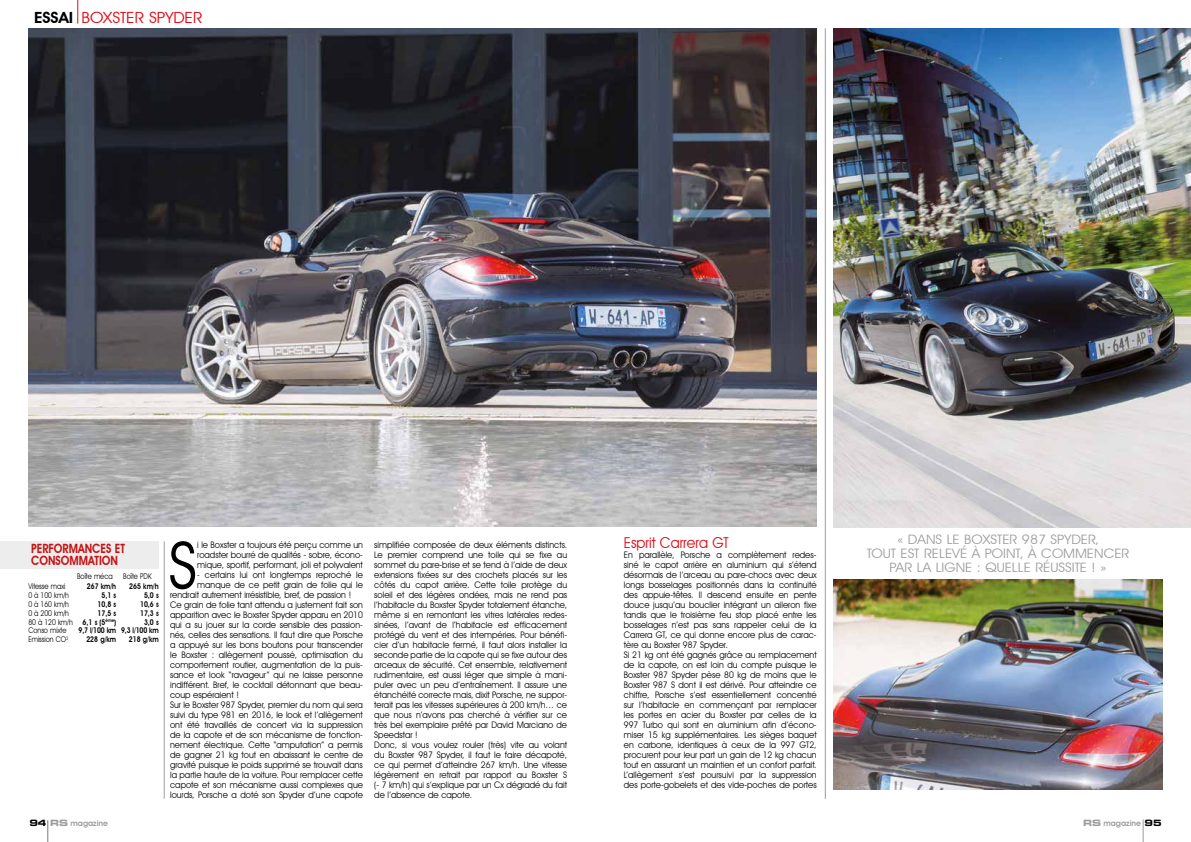
<style>
.page{position:relative;width:1191px;height:842px;background:#fff}
.page>*{position:absolute;margin:0;border:0;box-sizing:border-box;transform-origin:0 0}
.t1{font:65.3px "Avant Garde IT Cby BT";color:#000;scale:.95 1}
.t2{font:15.4px "Avant Garde IT Cby BT";letter-spacing:-.005em;color:#e30613;scale:1.1 1}
.t3{font:15px "Avant Garde IT Cby BT";color:#e30613;scale:.95 1}
.t4{font:13px/14px "Avant Garde IT Cby BT";color:#9d9d9c;text-align:center;scale:1.1 1}
.t5{font:600 12.8px/12px "Avant Garde IT Cby BT";color:#c51315;scale:.86 1}
.t6{font:9px/10px "Avant Garde IT Cby BT";color:#000;scale:.95 1}
.t7{font:600 8px "Avant Garde IT Cby BT";color:#9d9d9c}
.t8{font:7.9px "Avant Garde IT Cby BT";color:#000;scale:.86 1}
.t9{font:600 7.9px "Avant Garde IT Cby BT";color:#000;scale:.86 1}
.t10{font:600 7.9px "Avant Garde IT Cby BT";letter-spacing:-.02em;color:#000;scale:.86 1}
.s1{font-weight:600;color:#000}
.s2{font-weight:600}
.s3{font-family:"Eurostile Bold Extended Two";font-weight:400;font-size:8.7px;color:#000}
.s4{font-family:"Eurostile Bold Extended Two";font-weight:400;font-size:8.7px}
</style>
<div class="page">
<svg style="left:1142px;top:819px;width:1px;height:23px"></svg>
<svg style="left:77px;top:0;width:1px;height:23px"></svg>
<hr style="left:164px;top:541px;width:1px;height:258px;background:#9d9d9c">
<svg style="left:47px;top:820px;width:1px;height:22px"></svg>
<hr style="left:825px;top:28px;width:1px;height:771px;background:#9d9d9c">
<img style="left:28px;top:28px;width:788px;height:499px">
<img style="left:833px;top:28px;width:358px;height:499px">
<div style="left:0;top:541px;width:159px;height:28px;background:#ededed"></div>
<img style="left:834px;top:579px;width:328px;height:210px">
<h2 class="t2" style="left:34px;top:8px;width:155px"><span class="s1">ESSAI</span> BOXSTER SPYDER</h2>
<h3 class="t5" style="left:31px;top:542px;width:111px">PERFORMANCES ET<br>CONSOMMATION</h3>
<p class="t8" style="left:77px;top:572px;width:43px">Boîte méca</p>
<p class="t8" style="left:123px;top:572px;width:35px">Boîte PDK</p>
<p class="t8" style="left:28px;top:582px;width:45px">Vitesse maxi</p>
<p class="t9" style="left:87px;top:582px;width:36px">267 km/h</p>
<p class="t9" style="left:129px;top:582px;width:36px">265 km/h</p>
<p class="t8" style="left:28px;top:590px;width:49px">0 à 100 km/h</p>
<p class="t9" style="left:101px;top:590px;width:19px">5,1 s</p>
<p class="t9" style="left:144px;top:590px;width:19px">5,0 s</p>
<p class="t8" style="left:28px;top:599px;width:49px">0 à 160 km/h</p>
<p class="t9" style="left:98px;top:599px;width:23px">10,8 s</p>
<p class="t9" style="left:140px;top:599px;width:23px">10,6 s</p>
<p class="t8" style="left:28px;top:608px;width:49px">0 à 200 km/h</p>
<p class="t9" style="left:98px;top:608px;width:23px">17,5 s</p>
<p class="t9" style="left:140px;top:608px;width:23px">17,3 s</p>
<p class="t8" style="left:28px;top:617px;width:104px">80 à 120 km/h <span class="s2">6,1 s (5</span><sup>ème</sup><span class="s2">)</span></p>
<p class="t9" style="left:144px;top:617px;width:19px">3,0 s</p>
<p class="t8" style="left:28px;top:626px;width:46px">Conso mixte</p>
<p class="t10" style="left:79px;top:626px;width:95px">9,7 l/100 km 9,3 l/100 km</p>
<p class="t8" style="left:28px;top:634px;width:48px">Emission CO<sup>2</sup></p>
<p class="t9" style="left:86px;top:634px;width:36px">228 g/km</p>
<p class="t9" style="left:129px;top:634px;width:36px">218 g/km</p>
<h1 class="t1" style="left:168px;top:525px;width:32px">S</h1>
<p class="t6" style="left:197px;top:540px;width:176px;text-align:justify">i le Boxster a toujours été perçu comme un roadster bourré de qualités - sobre, écono&shy;mique, sportif, performant, joli et polyvalent</p>
<p class="t6" style="left:197px;top:570px;width:176px">- certains lui ont longtemps reproché le</p>
<p class="t6" style="left:197px;top:580px;width:176px">manque de ce petit grain de folie qui le</p>
<p class="t6" style="left:170px;top:590px;width:192px">rendrait autrement irrésistible, bref, de passion !</p>
<p class="t6" style="left:170px;top:600px;width:204px">Ce grain de folie tant attendu a justement fait son</p>
<p class="t6" style="left:170px;top:610px;width:204px">apparition avec le Boxster Spyder apparu en 2010</p>
<p class="t6" style="left:170px;top:620px;width:204px">qui a su jouer sur la corde sensible des passion-</p>
<p class="t6" style="left:170px;top:630px;width:204px">nés, celles des sensations. Il faut dire que Porsche</p>
<p class="t6" style="left:170px;top:640px;width:204px">a appuyé sur les bons boutons pour transcender</p>
<p class="t6" style="left:170px;top:650px;width:204px">le Boxster : allègement poussé, optimisation du</p>
<p class="t6" style="left:170px;top:660px;width:204px">comportement routier, augmentation de la puis-</p>
<p class="t6" style="left:170px;top:670px;width:204px">sance et look “ravageur” qui ne laisse personne</p>
<p class="t6" style="left:170px;top:680px;width:204px">indifférent. Bref, le cocktail détonnant que beau-</p>
<p class="t6" style="left:170px;top:690px;width:74px">coup espéraient !</p>
<p class="t6" style="left:170px;top:700px;width:204px">Sur le Boxster 987 Spyder, premier du nom qui sera</p>
<p class="t6" style="left:170px;top:710px;width:204px">suivi du type 981 en 2016, le look et l’allègement</p>
<p class="t6" style="left:170px;top:720px;width:204px">ont été travaillés de concert via la suppression</p>
<p class="t6" style="left:170px;top:730px;width:204px">de la capote et de son mécanisme de fonction-</p>
<p class="t6" style="left:170px;top:740px;width:204px">nement électrique. Cette “amputation” a permis</p>
<p class="t6" style="left:170px;top:750px;width:204px">de gagner 21 kg tout en abaissant le centre de</p>
<p class="t6" style="left:170px;top:760px;width:204px">gravité puisque le poids supprimé se trouvait dans</p>
<p class="t6" style="left:170px;top:770px;width:204px">la partie haute de la voiture. Pour remplacer cette</p>
<p class="t6" style="left:170px;top:780px;width:204px">capote et son mécanisme aussi complexes que</p>
<p class="t6" style="left:170px;top:790px;width:204px">lourds, Porsche a doté son Spyder d’une capote</p>
<p class="t6" style="left:374px;top:540px;width:204px">simplifiée composée de deux éléments distincts.<br>Le premier comprend une toile qui se fixe au sommet du pare-brise et se tend à l’aide de deux extensions fixées sur des crochets placés sur les côtés du capot arrière. Cette toile protège du soleil et des légères ondées, mais ne rend pas l’habitacle du Boxster Spyder totalement étanche, même si en remontant les vitres latérales redes&shy;sinées, l’avant de l’habitacle est efficacement protégé du vent et des intempéries. Pour bénéfi&shy;cier d’un habitacle fermé, il faut alors installer la seconde partie de la capote qui se fixe autour des arceaux de sécurité. Cet ensemble, relativement rudimentaire, est aussi léger que simple à mani&shy;puler avec un peu d’entraînement. Il assure une étanchéité correcte mais, dixit Porsche, ne suppor&shy;terait pas les vitesses supérieures à 200 km/h… ce que nous n’avons pas cherché à vérifier sur ce très bel exemplaire prêté par David Marciano de Speedstar !<br>Donc, si vous voulez rouler (très) vite au volant du Boxster 987 Spyder, il faut le faire décapoté, ce qui permet d’atteindre 267 km/h. Une vitesse légèrement en retrait par rapport au Boxster S (- 7 km/h) qui s’explique par un Cx dégradé du fait de l’absence de capote.</p>
<h3 class="t4" style="left:866px;top:532px;width:240px">« DANS LE BOXSTER 987 SPYDER,<br>TOUT EST RELEVÉ À POINT, À COMMENCER<br>PAR LA LIGNE : QUELLE RÉUSSITE ! »</h3>
<h3 class="t3" style="left:624px;top:534px;width:112px">Esprit Carrera GT</h3>
<p class="t6" style="left:624px;top:550px;width:204px">En parallèle, Porsche a complètement redes&shy;siné le capot arrière en aluminium qui s’étend désormais de l’arceau au pare-chocs avec deux longs bosselages positionnés dans la continuité des appuie-têtes. Il descend ensuite en pente douce jusqu’au bouclier intégrant un aileron fixe tandis que le troisième feu stop placé entre les bosselages n’est pas sans rappeler celui de la Carrera GT, ce qui donne encore plus de carac&shy;tère au Boxster 987 Spyder.<br>Si 21 kg ont été gagnés grâce au remplacement de la capote, on est loin du compte puisque le Boxster 987 Spyder pèse 80 kg de moins que le Boxster 987 S dont il est dérivé. Pour atteindre ce chiffre, Porsche s’est essentiellement concentré sur l’habitacle en commençant par remplacer les portes en acier du Boxster par celles de la 997 Turbo qui sont en aluminium afin d’écono&shy;miser 15 kg supplémentaires. Les sièges baquet en carbone, identiques à ceux de la 997 GT2, procurent pour leur part un gain de 12 kg chacun tout en assurant un maintien et un confort parfait.<br>L’allègement s’est poursuivi par la suppression des porte-gobelets et des vide-poches de portes</p>
<p class="t7" style="left:29px;top:818px;width:80px"><span class="s3">94</span> <span class="s4">RS</span> magazine</p>
<p class="t7" style="left:1083px;top:818px;width:80px"><span class="s4">RS</span> magazine <span class="s3">95</span></p>
</div>
